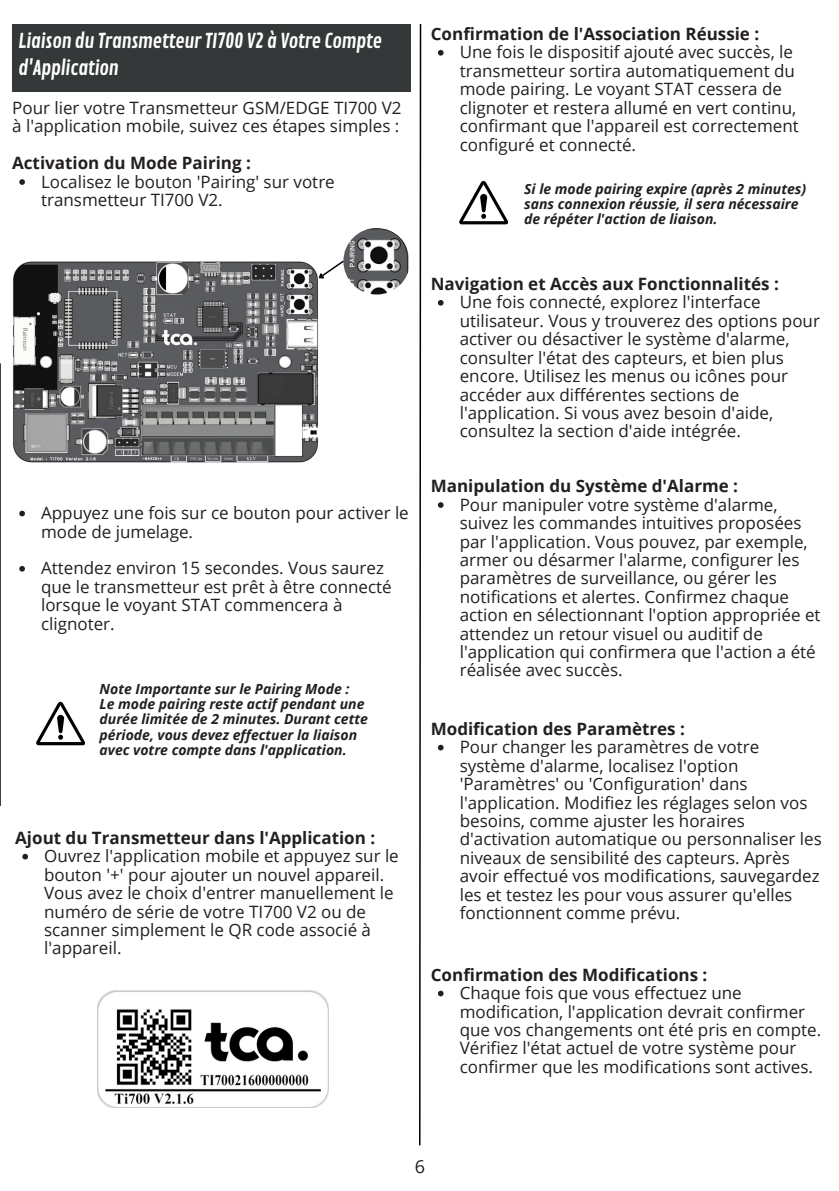
<style>
.page{position:relative;width:839px;height:1191px;background:#fff}
.page>*{position:absolute;margin:0;border:0;box-sizing:border-box;transform-origin:0 0}
.t1{font:20px/27px "Contrail One";letter-spacing:-.03em;color:#fff}
.t2{font:18px "Open Sans";color:#231f20}
.t3{font:17px/18.4px "Open Sans";color:#231f20}
.t4{font:700 17px "Open Sans";color:#231f20}
.t5{font:italic 700 14px/15.2px "Open Sans";color:#231f20}
</style>
<div class="page">
<svg style="left:419px;top:24px;width:3px;height:1122px"></svg>
<div style="left:12px;top:24px;width:399px;height:67px;background:#343838"></div>
<svg style="left:19px;top:179px;width:6px;height:6px"></svg>
<svg style="left:19px;top:511px;width:6px;height:5px"></svg>
<svg style="left:19px;top:566px;width:6px;height:6px"></svg>
<img style="left:13px;top:261px;width:305px;height:201px">
<img style="left:343px;top:228px;width:67px;height:67px;border-radius:50%">
<svg style="left:314px;top:259px;width:31px;height:24px"></svg>
<img style="left:97px;top:990px;width:231px;height:117px">
<svg style="left:22px;top:854px;width:6px;height:5px"></svg>
<svg style="left:438px;top:50px;width:5px;height:6px"></svg>
<svg style="left:438px;top:300px;width:5px;height:6px"></svg>
<svg style="left:438px;top:502px;width:5px;height:6px"></svg>
<svg style="left:438px;top:745px;width:5px;height:5px"></svg>
<svg style="left:438px;top:991px;width:5px;height:5px"></svg>
<svg style="left:459px;top:181px;width:49px;height:43px"></svg>
<svg style="left:36px;top:702px;width:49px;height:43px"></svg>
<hr style="left:0;top:363px;width:1px;height:443px;background:#000">
<h1 class="t1" style="left:18px;top:28px;width:365px">Liaison du Transmetteur TI700 V2 à Votre Compte d'Application</h1>
<h3 class="t3" style="left:12px;top:98px;width:391px">Pour lier votre Transmetteur GSM/EDGE TI700 V2 à l'application mobile, suivez ces étapes simples :</h3>
<h2 class="t4" style="left:12px;top:151px;width:240px">Activation du Mode Pairing :</h2>
<p class="t3" style="left:41px;top:172px;width:295px">Localisez le bouton 'Pairing' sur votre transmetteur TI700 V2.</p>
<p class="t3" style="left:41px;top:503px;width:369px">Appuyez une fois sur ce bouton pour activer le mode de jumelage.</p>
<p class="t3" style="left:41px;top:559px;width:352px">Attendez environ 15 secondes. Vous saurez que le transmetteur est prêt à être connecté lorsque le voyant STAT commencera à clignoter.</p>
<p class="t5" style="left:100px;top:681px;width:251px">Note Importante sur le Pairing Mode :</p>
<p class="t5" style="left:100px;top:696px;width:270px">Le mode pairing reste actif pendant une durée limitée de 2 minutes. Durant cette période, vous devez effectuer la liaison avec votre compte dans l'application.</p>
<h2 class="t4" style="left:15px;top:826px;width:361px">Ajout du Transmetteur dans l'Application :</h2>
<p class="t3" style="left:44px;top:847px;width:356px">Ouvrez l'application mobile et appuyez sur le bouton '+' pour ajouter un nouvel appareil.<br>Vous avez le choix d'entrer manuellement le numéro de série de votre TI700 V2 ou de scanner simplement le QR code associé à l'appareil.</p>
<p class="t4" style="left:431px;top:22px;width:330px">Confirmation de l'Association Réussie :</p>
<h2 class="t3" style="left:459px;top:43px;width:341px">Une fois le dispositif ajouté avec succès, le transmetteur sortira automatiquement du mode pairing. Le voyant STAT cessera de clignoter et restera allumé en vert continu, confirmant que l'appareil est correctement configuré et connecté.</h2>
<p class="t5" style="left:524px;top:181px;width:284px">Si le mode pairing expire (après 2 minutes) sans connexion réussie, il sera nécessaire de répéter l'action de liaison.</p>
<p class="t4" style="left:431px;top:272px;width:349px">Navigation et Accès aux Fonctionnalités :</p>
<p class="t3" style="left:459px;top:293px;width:362px">Une fois connecté, explorez l'interface utilisateur. Vous y trouverez des options pour activer ou désactiver le système d'alarme, consulter l'état des capteurs, et bien plus encore. Utilisez les menus ou icônes pour accéder aux différentes sections de l'application. Si vous avez besoin d'aide, consultez la section d'aide intégrée.</p>
<h2 class="t4" style="left:431px;top:474px;width:309px">Manipulation du Système d'Alarme :</h2>
<p class="t3" style="left:459px;top:495px;width:362px">Pour manipuler votre système d'alarme, suivez les commandes intuitives proposées par l'application. Vous pouvez, par exemple, armer ou désarmer l'alarme, configurer les paramètres de surveillance, ou gérer les notifications et alertes. Confirmez chaque action en sélectionnant l'option appropriée et attendez un retour visuel ou auditif de l'application qui confirmera que l'action a été réalisée avec succès.</p>
<h2 class="t4" style="left:431px;top:717px;width:255px">Modification des Paramètres :</h2>
<p class="t3" style="left:459px;top:738px;width:363px">Pour changer les paramètres de votre système d'alarme, localisez l'option 'Paramètres' ou 'Configuration' dans l'application. Modifiez les réglages selon vos besoins, comme ajuster les horaires d'activation automatique ou personnaliser les niveaux de sensibilité des capteurs. Après avoir effectué vos modifications, sauvegardez les et testez les pour vous assurer qu'elles fonctionnent comme prévu.</p>
<h2 class="t4" style="left:431px;top:963px;width:278px">Confirmation des Modifications :</h2>
<p class="t3" style="left:459px;top:983px;width:363px">Chaque fois que vous effectuez une modification, l'application devrait confirmer que vos changements ont été pris en compte.<br>Vérifiez l'état actuel de votre système pour confirmer que les modifications sont actives.</p>
<h2 class="t2" style="left:414px;top:1154px;width:12px">6</h2>
</div>
